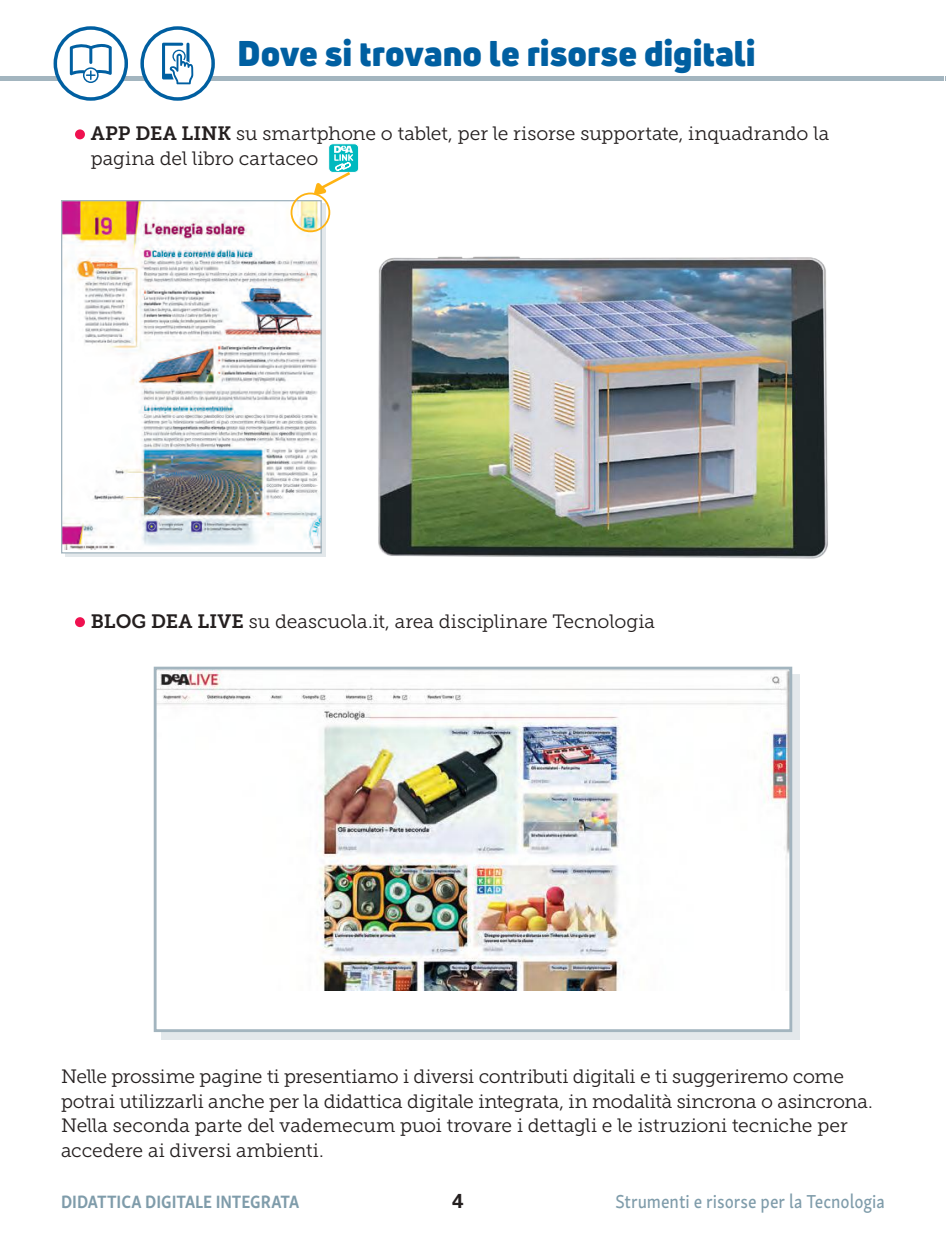
<style>
.page{position:relative;width:946px;height:1244px;background:#fff}
.page>*{position:absolute;margin:0;border:0;box-sizing:border-box;transform-origin:0 0}
.t1{font:900 35px "Uni Neue";color:#005fa1}
.t2{font:700 21px "Skolar Sans Pro";color:#241f1f}
.t3{font:19.25px/24.5px "Museo Slab 300";letter-spacing:-.005em;color:#241f1f}
.t4{font:500 19.25px "Skolar Sans Pro";color:#7f9caa;scale:.9 1}
.t5{font:700 18.38px "Skolar Sans Pro";letter-spacing:-.005em;color:#7f9caa;scale:.9 1}
.s1{font-family:"Museo Slab 700";color:#ef1150}
.s2{font-family:"Museo Slab 700"}
</style>
<div class="page">
<div style="left:0;top:76px;width:943px;height:5px;background:#a3b5bf"></div>
<svg style="left:55px;top:28px;width:71px;height:71px"></svg>
<div style="left:54px;top:26px;width:74px;height:75px;border:4px solid #005fa1;border-radius:50%"></div>
<svg style="left:70px;top:41px;width:42px;height:42px"></svg>
<div style="left:142px;top:28px;width:71px;height:71px;background:#fff;border-radius:50%"></div>
<div style="left:140px;top:26px;width:75px;height:75px;border:4px solid #005fa1;border-radius:50%"></div>
<svg style="left:162px;top:43px;width:31px;height:41px"></svg>
<div style="left:75px;top:129px;width:10px;height:10px;border:4px solid #ef1150;border-radius:50%"></div>
<div style="left:75px;top:617px;width:10px;height:10px;border:4px solid #ef1150;border-radius:50%"></div>
<div style="left:65px;top:203px;width:260px;height:354px;background:#a3b5bf;opacity:.3"></div>
<img style="left:63px;top:202px;width:257px;height:347px">
<div style="left:61px;top:200px;width:261px;height:353px;border:1px solid #a3b5bf"></div>
<div style="left:161px;top:674px;width:639px;height:365px;background:#a3b5bf;opacity:.3"></div>
<div style="left:155px;top:668px;width:635px;height:362px;background:#fff"></div>
<img style="left:158px;top:670px;width:630px;height:320px">
<div style="left:154px;top:666px;width:638px;height:365px;border:3px solid #a3b5bf"></div>
<svg style="left:314px;top:143px;width:45px;height:52px"></svg>
<div style="left:290px;top:192px;width:40px;height:40px;border:2px solid #feb313;border-radius:50%"></div>
<img style="left:378px;top:256px;width:450px;height:303px">
<h1 class="t1" style="left:237px;top:29px;width:520px">Dove si trovano le risorse digitali</h1>
<p class="t3" style="left:91px;top:121px;width:740px;text-indent:-15px"><span class="s1">•</span> <span class="s2">APP DEA LINK</span> su smartphone o tablet, per le risorse supportate, inquadrando la pagina del libro cartaceo</p>
<p class="t3" style="left:76px;top:609px;width:580px"><span class="s1">•</span> <span class="s2">BLOG DEA LIVE</span> su deascuola.it, area disciplinare Tecnologia</p>
<p class="t3" style="left:61px;top:1064px;width:813px">Nelle prossime pagine ti presentiamo i diversi contributi digitali e ti suggeriremo come potrai utilizzarli anche per la didattica digitale integrata, in modalità sincrona o asincrona.<br>Nella seconda parte del vademecum puoi trovare i dettagli e le istruzioni tecniche per accedere ai diversi ambienti.</p>
<p class="t5" style="left:61px;top:1186px;width:266px">DIDATTICA DIGITALE INTEGRATA</p>
<p class="t2" style="left:452px;top:1183px;width:14px">4</p>
<p class="t4" style="left:615px;top:1186px;width:301px">Strumenti e risorse per la Tecnologia</p>
</div>
